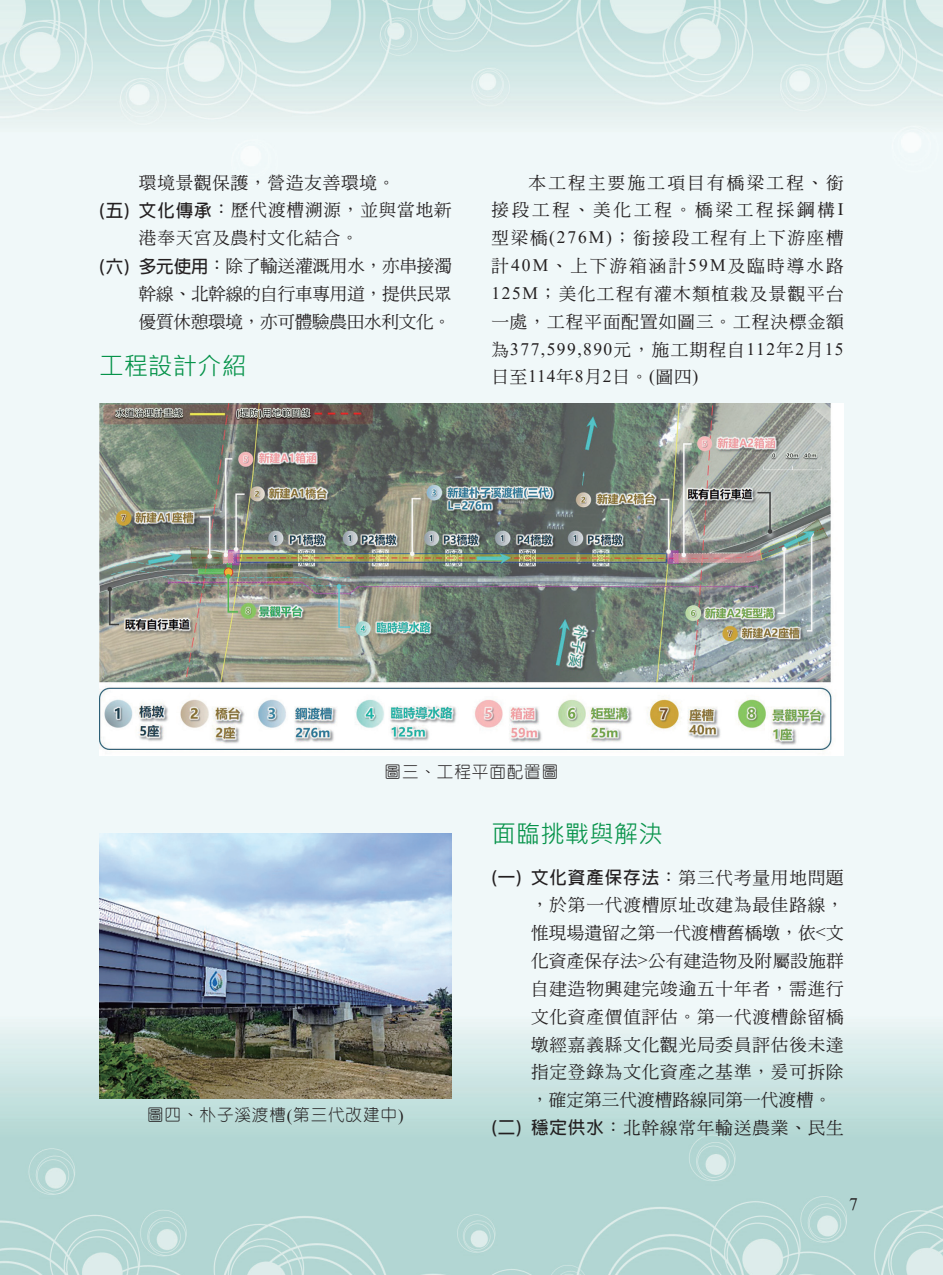
<style>
.page{position:relative;width:943px;height:1275px;background:#fff}
.page>*{position:absolute;margin:0;border:0;box-sizing:border-box;transform-origin:0 0}
.t1{font:24.5px "Microsoft Jheng Hei";color:#06934a}
.t2{font:17.5px/27.8px "DF Ming Md HK BF";letter-spacing:.055em;color:#231f20;text-align:justify}
.t3{font:17.5px "DF Ming Md HK BF";letter-spacing:-.01em;color:#231f20}
.t4{font:17.5px "DF Ming Md HK BF";letter-spacing:.015em;color:#231f20}
.t5{font:17.5px "Times New Roman";letter-spacing:.085em;color:#231f20}
.t6{font:700 17.5px "Adobe Fan Heiti Std";letter-spacing:.055em;color:#231f20}
.t7{font:17.5px "DF Ming Md HK BF";letter-spacing:.01em;color:#231f20}
.t8{font:300 16.62px "Yen Round";letter-spacing:.05em;color:#231f20}
.s1{font-family:"Adobe Fan Heiti Std";font-weight:700}
.s2{font-family:"Times New Roman"}
.s3{font-family:"DF Ming Md HK BF"}
.s4{font-family:"Times New Roman";font-weight:400}
.s5{font-family:"DF Ming Md HK BF";font-weight:400}
</style>
<div class="page">
<img style="left:0;top:0;width:943px;height:1275px">
<img style="left:99px;top:403px;width:744px;height:353px">
<img style="left:99px;top:834px;width:352px;height:264px">
<p class="t2" style="left:139px;top:168px;width:258px">環境景觀保護，營造友善環境。</p>
<p class="t2" style="left:99px;top:196px;width:354px"><span class="s1">(五) 文化傳承</span>：歷代渡槽溯源，並與當地新</p>
<p class="t2" style="left:139px;top:224px;width:221px">港奉天宮及農村文化結合。</p>
<p class="t3" style="left:99px;top:257px;width:354px"><span class="s1">(六) 多元使用</span>：除了輸送灌溉用水，亦串接濁</p>
<p class="t3" style="left:139px;top:285px;width:314px">幹線、北幹線的自行車專用道，提供民眾</p>
<p class="t3" style="left:139px;top:313px;width:314px">優質休憩環境，亦可體驗農田水利文化。</p>
<h1 class="t1" style="left:99px;top:351px;width:148px">工程設計介紹</h1>
<p class="t2" style="left:491px;top:168px;width:354px;text-indent:37px">本工程主要施工項目有橋梁工程、銜接段工程、美化工程。橋梁工程採鋼構<span class="s2">I</span>型梁橋<span class="s2">(276M)</span>；銜接段工程有上下游座槽計<span class="s2">40M</span>、上下游箱涵計<span class="s2">59M</span>及臨時導水路<span class="s2">125M</span>；美化工程有灌木類植栽及景觀平台一處，工程平面配置如圖三。工程決標金額</p>
<p class="t5" style="left:491px;top:336px;width:354px"><span class="s3">為</span>377,599,890<span class="s3">元，施工期程自</span>112<span class="s3">年</span>2<span class="s3">月</span>15</p>
<p class="t2" style="left:491px;top:363px;width:209px">日至<span class="s2">114</span>年<span class="s2">8</span>月<span class="s2">2</span>日。<span class="s2">(</span>圖四<span class="s2">)</span></p>
<p class="t8" style="left:384px;top:763px;width:175px">圖三、工程平面配置圖</p>
<p class="t8" style="left:147px;top:1106px;width:258px">圖四、朴子溪渡槽<span class="s4">(</span>第三代改建中<span class="s4">)</span></p>
<h1 class="t1" style="left:491px;top:819px;width:173px">面臨挑戰與解決</h1>
<p class="t6" style="left:491px;top:867px;width:354px">(一) 文化資產保存法<span class="s5">：第三代考量用地問題</span></p>
<p class="t2" style="left:531px;top:891px;width:314px">，於第一代渡槽原址改建為最佳路線，</p>
<p class="t4" style="left:531px;top:924px;width:314px">惟現場遺留之第一代渡槽舊橋墩，依<span class="s2">&lt;</span>文</p>
<p class="t4" style="left:531px;top:952px;width:314px">化資產保存法<span class="s2">&gt;</span>公有建造物及附屬設施群</p>
<p class="t2" style="left:531px;top:975px;width:314px">自建造物興建完竣逾五十年者，需進行</p>
<p class="t2" style="left:531px;top:1002px;width:314px">文化資產價值評估。第一代渡槽餘留橋</p>
<p class="t2" style="left:531px;top:1030px;width:314px">墩經嘉義縣文化觀光局委員評估後未達</p>
<p class="t2" style="left:531px;top:1058px;width:314px">指定登錄為文化資產之基準，爰可拆除</p>
<p class="t7" style="left:531px;top:1091px;width:302px">，確定第三代渡槽路線同第一代渡槽。</p>
<p class="t2" style="left:491px;top:1114px;width:354px"><span class="s1">(二) 穩定供水</span>：北幹線常年輸送農業、民生</p>
<p class="t5" style="left:849px;top:1192px;width:10px">7</p>
</div>
